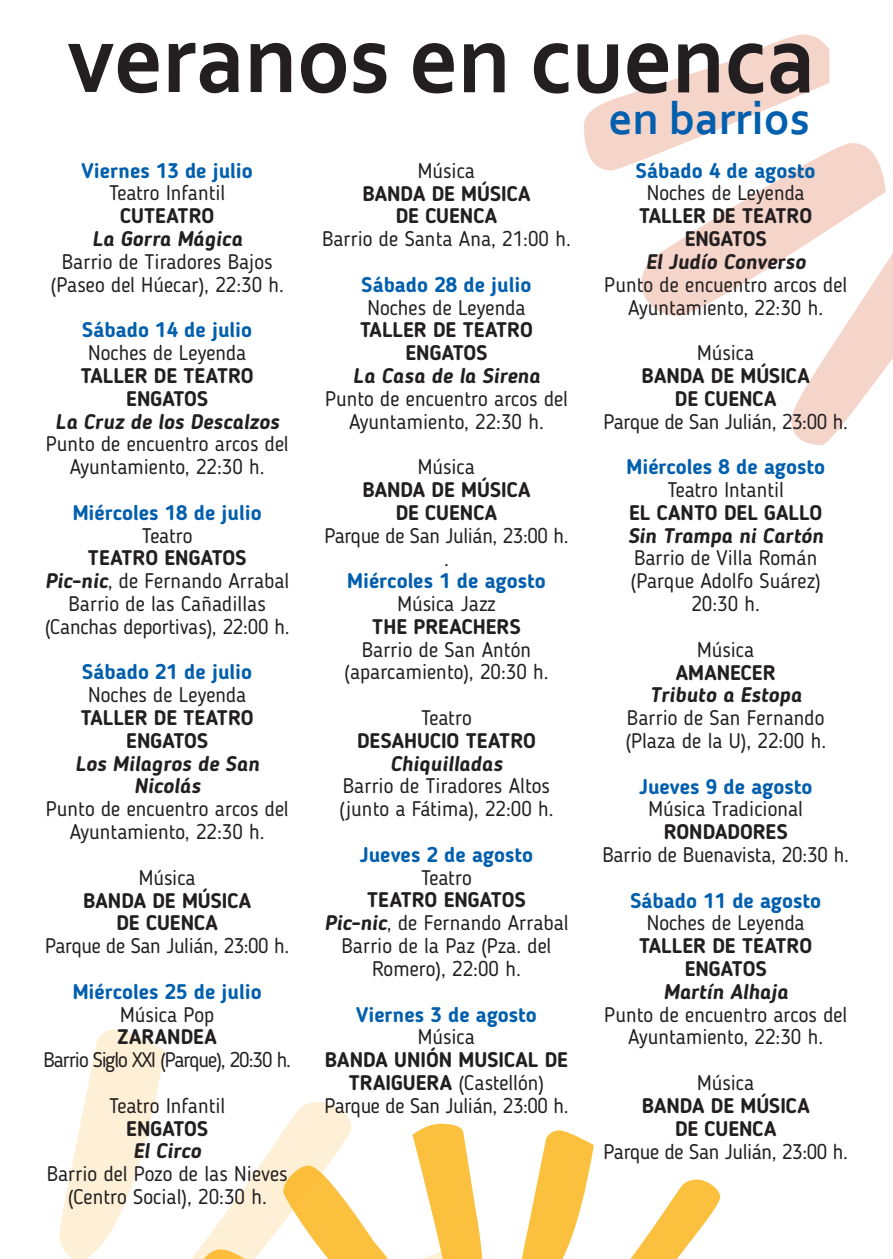
<style>
.page{position:relative;width:893px;height:1259px;background:#fff}
.page>*{position:absolute;margin:0;border:0;box-sizing:border-box;transform-origin:0 0}
.t1{font:700 47.1px "Corbel";color:#015fae}
.t2{font:21px/22.8px "Blogger Sans";color:#231f20;text-align:center}
.t3{font:700 21px/22.8px "Blogger Sans";color:#231f20;text-align:center}
.t4{font:700 21px "Blogger Sans";color:#015fae}
.t5{font:italic 700 21px/22.8px "Blogger Sans";color:#231f20;text-align:center}
.t6{font:21px "Blogger Sans";letter-spacing:-.02em;color:#231f20}
.t7{font:21px "Blogger Sans";letter-spacing:-.05em;color:#231f20}
.s1{font-weight:700;font-style:italic}
.s2{font-weight:400}
</style>
<div class="page">
<svg style="left:791px;top:253px;width:102px;height:192px"></svg>
<svg style="left:641px;top:143px;width:251px;height:177px"></svg>
<svg style="left:522px;top:1130px;width:198px;height:129px"></svg>
<svg style="left:59px;top:1029px;width:423px;height:230px"></svg>
<svg style="left:68px;top:34px;width:767px;height:141px"></svg>
<p class="t4" style="left:82px;top:158px;width:173px">Viernes 13 de julio</p>
<p class="t2" style="left:109px;top:182px;width:118px">Teatro Infantil</p>
<p class="t3" style="left:120px;top:204px;width:96px">CUTEATRO</p>
<p class="t5" style="left:92px;top:227px;width:152px">La Gorra Mágica</p>
<p class="t2" style="left:62px;top:250px;width:212px">Barrio de Tiradores Bajos</p>
<p class="t2" style="left:51px;top:273px;width:235px">(Paseo del Húecar), 22:30 h.</p>
<p class="t4" style="left:82px;top:317px;width:171px">Sábado 14 de julio</p>
<p class="t2" style="left:88px;top:341px;width:159px">Noches de Leyenda</p>
<p class="t3" style="left:81px;top:364px;width:174px">TALLER DE TEATRO<br>ENGATOS</p>
<p class="t5" style="left:55px;top:409px;width:225px">La Cruz de los Descalzos</p>
<p class="t2" style="left:46px;top:432px;width:244px">Punto de encuentro arcos del<br>Ayuntamiento, 22:30 h.</p>
<p class="t4" style="left:73px;top:500px;width:191px">Miércoles 18 de julio</p>
<p class="t2" style="left:142px;top:524px;width:52px">Teatro</p>
<p class="t3" style="left:88px;top:546px;width:160px">TEATRO ENGATOS</p>
<p class="t2" style="left:45px;top:569px;width:246px"><span class="s1">Pic-nic</span>, de Fernando Arrabal</p>
<p class="t2" style="left:45px;top:592px;width:247px">Barrio de las Cañadillas (Canchas deportivas), 22:00 h.</p>
<p class="t4" style="left:82px;top:659px;width:171px">Sábado 21 de julio</p>
<p class="t2" style="left:88px;top:683px;width:159px">Noches de Leyenda</p>
<p class="t3" style="left:81px;top:706px;width:174px">TALLER DE TEATRO<br>ENGATOS</p>
<p class="t5" style="left:75px;top:752px;width:185px">Los Milagros de San<br>Nicolás</p>
<p class="t2" style="left:46px;top:797px;width:244px">Punto de encuentro arcos del<br>Ayuntamiento, 22:30 h.</p>
<p class="t2" style="left:139px;top:866px;width:59px">Música</p>
<p class="t3" style="left:83px;top:888px;width:170px">BANDA DE MÚSICA</p>
<p class="t3" style="left:116px;top:911px;width:103px">DE CUENCA</p>
<p class="t6" style="left:45px;top:933px;width:246px">Parque de San Julián, 23:00 h.</p>
<p class="t4" style="left:73px;top:978px;width:191px">Miércoles 25 de julio</p>
<p class="t2" style="left:120px;top:1002px;width:96px">Música Pop</p>
<p class="t3" style="left:118px;top:1025px;width:101px">ZARANDEA</p>
<p class="t7" style="left:43px;top:1047px;width:249px">Barrio Siglo XXI (Parque), 20:30 h.</p>
<p class="t2" style="left:109px;top:1094px;width:118px">Teatro Infantil</p>
<p class="t3" style="left:126px;top:1116px;width:84px">ENGATOS</p>
<p class="t5" style="left:133px;top:1139px;width:69px">El Circo</p>
<p class="t2" style="left:47px;top:1162px;width:242px">Barrio del Pozo de las Nieves (Centro Social), 20:30 h.</p>
<p class="t2" style="left:418px;top:159px;width:59px">Música</p>
<p class="t3" style="left:362px;top:182px;width:170px">BANDA DE MÚSICA</p>
<p class="t3" style="left:396px;top:204px;width:103px">DE CUENCA</p>
<p class="t2" style="left:322px;top:227px;width:250px">Barrio de Santa Ana, 21:00 h.</p>
<p class="t4" style="left:361px;top:272px;width:171px">Sábado 28 de julio</p>
<p class="t2" style="left:367px;top:296px;width:159px">Noches de Leyenda</p>
<p class="t3" style="left:360px;top:318px;width:174px">TALLER DE TEATRO<br>ENGATOS</p>
<p class="t5" style="left:353px;top:364px;width:188px">La Casa de la Sirena</p>
<p class="t2" style="left:325px;top:387px;width:244px">Punto de encuentro arcos del<br>Ayuntamiento, 22:30 h.</p>
<p class="t2" style="left:418px;top:455px;width:59px">Música</p>
<p class="t3" style="left:362px;top:478px;width:170px">BANDA DE MÚSICA</p>
<p class="t3" style="left:396px;top:501px;width:103px">DE CUENCA</p>
<p class="t6" style="left:324px;top:523px;width:246px">Parque de San Julián, 23:00 h.</p>
<p class="t2" style="left:444px;top:547px;width:6px">.</p>
<p class="t4" style="left:347px;top:568px;width:200px">Miércoles 1 de agosto</p>
<p class="t2" style="left:397px;top:592px;width:100px">Música Jazz</p>
<p class="t3" style="left:372px;top:615px;width:150px">THE PREACHERS</p>
<p class="t2" style="left:344px;top:638px;width:206px">Barrio de San Antón (aparcamiento), 20:30 h.</p>
<p class="t2" style="left:421px;top:706px;width:52px">Teatro</p>
<p class="t3" style="left:357px;top:729px;width:180px">DESAHUCIO TEATRO</p>
<p class="t5" style="left:391px;top:751px;width:113px">Chiquilladas</p>
<p class="t2" style="left:343px;top:774px;width:209px">Barrio de Tiradores Altos</p>
<p class="t2" style="left:339px;top:797px;width:216px">(junto a Fátima), 22:00 h.</p>
<p class="t4" style="left:360px;top:842px;width:175px">Jueves 2 de agosto</p>
<p class="t2" style="left:421px;top:866px;width:52px">Teatro</p>
<p class="t3" style="left:367px;top:888px;width:160px">TEATRO ENGATOS</p>
<p class="t2" style="left:324px;top:911px;width:246px"><span class="s1">Pic-nic</span>, de Fernando Arrabal</p>
<p class="t2" style="left:342px;top:934px;width:211px">Barrio de la Paz (Pza. del<br>Romero), 22:00 h.</p>
<p class="t4" style="left:356px;top:1001px;width:182px">Viernes 3 de agosto</p>
<p class="t2" style="left:418px;top:1025px;width:59px">Música</p>
<p class="t3" style="left:325px;top:1048px;width:245px">BANDA UNIÓN MUSICAL DE<br>TRAIGUERA <span class="s2">(Castellón)</span></p>
<p class="t6" style="left:324px;top:1093px;width:246px">Parque de San Julián, 23:00 h.</p>
<p class="t1" style="left:608px;top:89px;width:203px">en barrios</p>
<p class="t4" style="left:636px;top:158px;width:181px">Sábado 4 de agosto</p>
<p class="t2" style="left:647px;top:182px;width:159px">Noches de Leyenda</p>
<p class="t3" style="left:639px;top:204px;width:174px">TALLER DE TEATRO<br>ENGATOS</p>
<p class="t5" style="left:646px;top:250px;width:161px">El Judío Converso</p>
<p class="t2" style="left:604px;top:273px;width:244px">Punto de encuentro arcos del<br>Ayuntamiento, 22:30 h.</p>
<p class="t2" style="left:697px;top:341px;width:59px">Música</p>
<p class="t3" style="left:642px;top:364px;width:170px">BANDA DE MÚSICA</p>
<p class="t3" style="left:675px;top:387px;width:103px">DE CUENCA</p>
<p class="t6" style="left:604px;top:409px;width:246px">Parque de San Julián, 23:00 h.</p>
<p class="t4" style="left:626px;top:454px;width:200px">Miércoles 8 de agosto</p>
<p class="t2" style="left:667px;top:478px;width:118px">Teatro Intantil</p>
<p class="t3" style="left:629px;top:501px;width:195px">EL CANTO DEL GALLO</p>
<p class="t5" style="left:628px;top:524px;width:197px">Sin Trampa ni Cartón</p>
<p class="t2" style="left:631px;top:547px;width:192px">Barrio de Villa Román (Parque Adolfo Suárez)<br>20:30 h.</p>
<p class="t2" style="left:697px;top:638px;width:59px">Música</p>
<p class="t3" style="left:676px;top:660px;width:101px">AMANECER</p>
<p class="t5" style="left:650px;top:683px;width:153px">Tributo a Estopa</p>
<p class="t2" style="left:625px;top:706px;width:202px;text-align:left">Barrio de San Fernando (Plaza de la U), 22:00 h.</p>
<p class="t4" style="left:639px;top:773px;width:175px">Jueves 9 de agosto</p>
<p class="t2" style="left:648px;top:797px;width:156px">Música Tradicional</p>
<p class="t3" style="left:664px;top:820px;width:126px">RONDADORES</p>
<p class="t2" style="left:602px;top:843px;width:248px">Barrio de Buenavista, 20:30 h.</p>
<p class="t4" style="left:630px;top:887px;width:192px">Sábado 11 de agosto</p>
<p class="t2" style="left:647px;top:911px;width:159px">Noches de Leyenda</p>
<p class="t3" style="left:639px;top:934px;width:174px">TALLER DE TEATRO<br>ENGATOS</p>
<p class="t5" style="left:663px;top:980px;width:126px">Martín Alhaja</p>
<p class="t2" style="left:604px;top:1003px;width:244px">Punto de encuentro arcos del<br>Ayuntamiento, 22:30 h.</p>
<p class="t2" style="left:697px;top:1071px;width:59px">Música</p>
<p class="t3" style="left:642px;top:1094px;width:170px">BANDA DE MÚSICA</p>
<p class="t3" style="left:675px;top:1117px;width:103px">DE CUENCA</p>
<p class="t6" style="left:604px;top:1139px;width:246px">Parque de San Julián, 23:00 h.</p>
</div>
